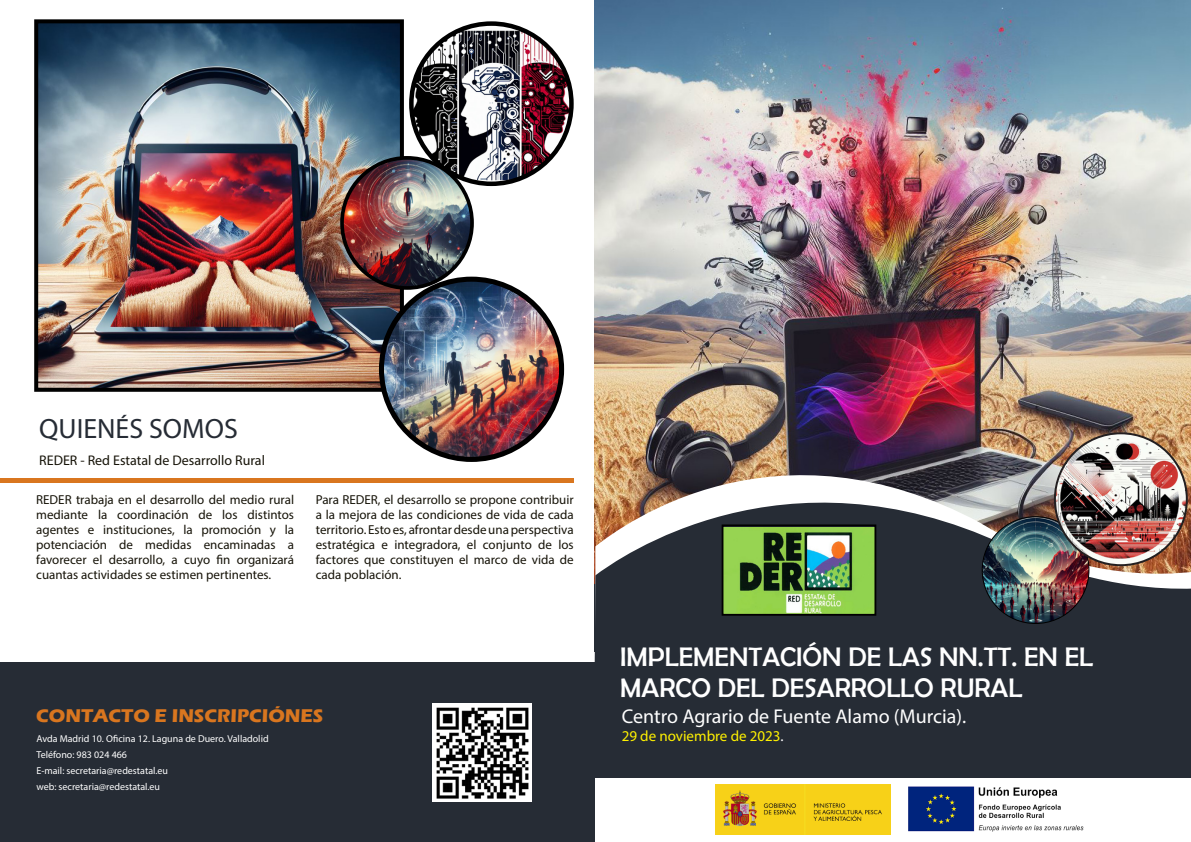
<style>
.page{position:relative;width:1191px;height:842px;background:#fff}
.page>*{position:absolute;margin:0;border:0;box-sizing:border-box;transform-origin:0 0}
.t1{font:28px "Myriad Pro";color:#262c35}
.t2{font:27px/31px "Berlin Sans FB";color:#fff}
.t3{font:20px "Myriad Pro";color:#fff}
.t4{font:700 19px "Eras ITC";color:#d9761f}
.t5{font:15px "Myriad Pro";color:#fff101}
.t6{font:14px "Myriad Pro";color:#161308}
.t7{font:13px/15px "Myriad Pro";color:#161308;text-align:justify}
.t8{font:10px "Myriad Pro";color:#fff}
.s1{color:#fff}
</style>
<div class="page">
<img style="left:595px;top:0;width:596px;height:414px">
<img style="left:595px;top:414px;width:596px;height:28px">
<svg style="left:594px;top:442px;width:597px;height:337px;background:#444549"></svg>
<img style="left:908px;top:786px;width:176px;height:46px">
<img style="left:715px;top:785px;width:175px;height:49px">
<div style="left:0;top:662px;width:594px;height:180px;background:#262c35"></div>
<img style="left:982px;top:517px;width:107px;height:106px;border-radius:53px">
<img style="left:1055px;top:433px;width:131px;height:132px;border-radius:66px">
<img style="left:724px;top:527px;width:149px;height:86px">
<div style="left:721px;top:524px;width:155px;height:92px;border:2px solid #000"></div>
<div style="left:0;top:478px;width:573px;height:5px;background:#d9761f"></div>
<img style="left:39px;top:24px;width:360px;height:363px">
<div style="left:34px;top:19px;width:370px;height:373px;border:4px solid #000"></div>
<img style="left:411px;top:24px;width:160px;height:160px;border-radius:80px">
<div style="left:409px;top:21px;width:164px;height:165px;border:4px solid #000;border-radius:50%"></div>
<img style="left:342px;top:158px;width:130px;height:130px;border-radius:65px">
<div style="left:340px;top:156px;width:134px;height:134px;border:4px solid #000;border-radius:50%"></div>
<img style="left:381px;top:279px;width:180px;height:180px;border-radius:88px">
<div style="left:379px;top:277px;width:185px;height:185px;border:5px solid #000;border-radius:50%"></div>
<img style="left:432px;top:703px;width:99px;height:98px">
<p class="t1" style="left:39px;top:412px;width:200px">QUIENÉS SOMOS</p>
<p class="t6" style="left:39px;top:452px;width:227px">REDER - Red Estatal de Desarrollo Rural</p>
<p class="t7" style="left:36px;top:492px;width:259px">REDER trabaja en el desarrollo del medio rural mediante la coordinación de los distintos agentes e instituciones, la promoción y la potenciación de medidas encaminadas a favorecer el desarrollo, a cuyo fin organizará cuantas actividades se estimen pertinentes.</p>
<p class="t7" style="left:316px;top:492px;width:259px">Para REDER, el desarrollo se propone contribuir a la mejora de las condiciones de vida de cada territorio. Esto es, afrontar desde una perspectiva estratégica e integradora, el conjunto de los factores que constituyen el marco de vida de cada población.</p>
<p class="t4" style="left:36px;top:704px;width:289px">CONTACTO E INSCRIPCIÓNES</p>
<p class="t8" style="left:36px;top:732px;width:234px">Avda Madrid 10. Oficina 12. Laguna de Duero. Valladolid</p>
<p class="t8" style="left:36px;top:748px;width:92px">Teléfono: 983 024 466</p>
<p class="t8" style="left:36px;top:764px;width:133px">E-mail: secretaria@redestatal.eu</p>
<p class="t8" style="left:36px;top:780px;width:125px">web: secretaria@redestatal.eu</p>
<p class="t2" style="left:620px;top:641px;width:474px">IMPLEMENTACIÓN DE LAS NN.TT. EN EL<br>MARCO DEL DESARROLLO RURAL</p>
<p class="t3" style="left:622px;top:704px;width:346px">Centro Agrario de Fuente Alamo (Murcia).</p>
<p class="t5" style="left:622px;top:727px;width:163px">29 de noviembre de 2023<span class="s1">.</span></p>
</div>
